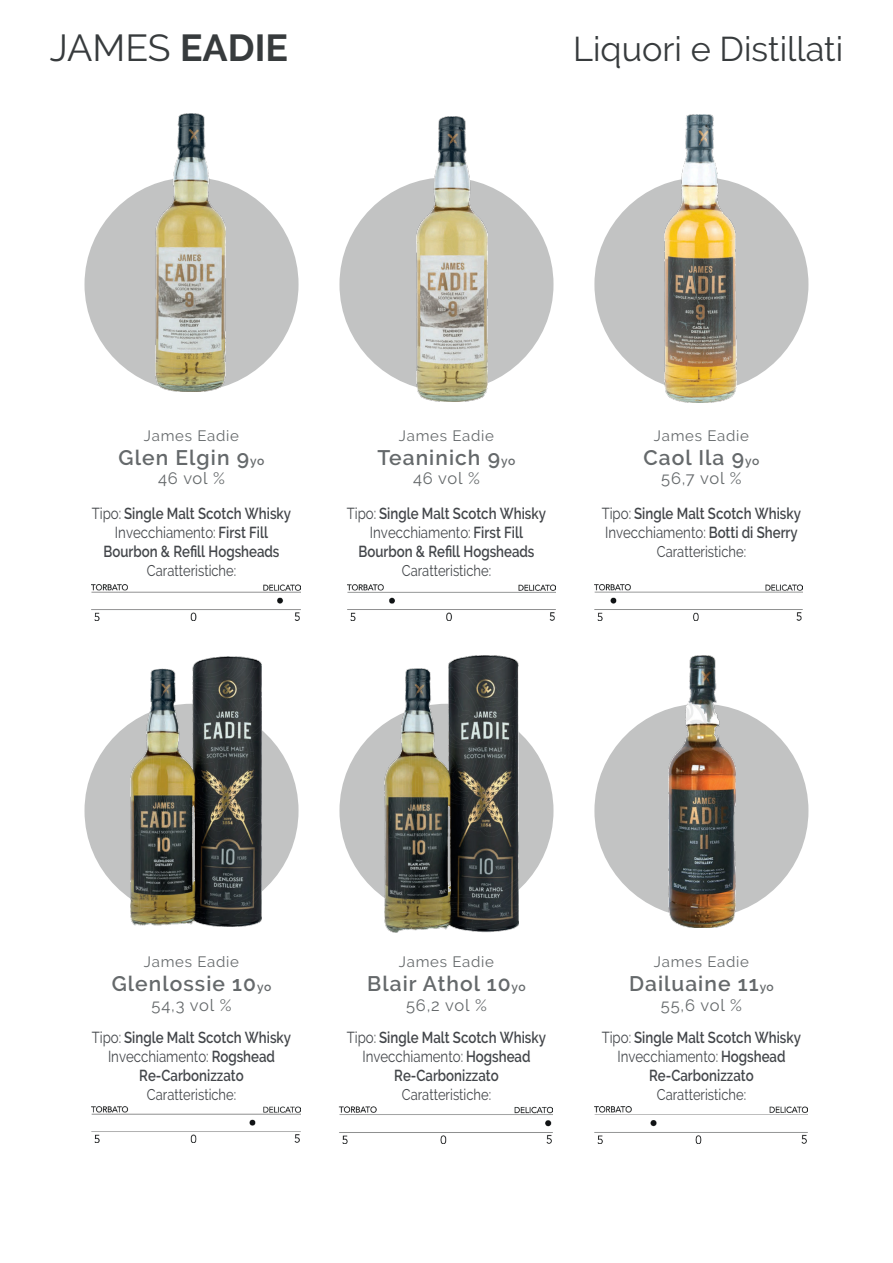
<style>
.page{position:relative;width:893px;height:1263px;background:#fff}
.page>*{position:absolute;margin:0;border:0;box-sizing:border-box;transform-origin:0 0}
.t1{font:37.5px "Raleway";letter-spacing:-.01em;color:#373b3d}
.t2{font:34.2px "Raleway";color:#373b3d}
.t3{font:600 21px "Raleway";letter-spacing:.05em;color:#65696b}
.t4{font:16.5px "Raleway";letter-spacing:.05em;color:#65696b}
.t5{font:600 15.9px/19px "Raleway";color:#43464a;text-align:center;scale:.83 1}
.t6{font:15.45px "Raleway";color:#43464a;scale:.83 1}
.t7{font:15px "Raleway";letter-spacing:.05em;color:#65696b}
.s1{font-weight:700}
.s2{font-size:12px}
.s3{font-weight:400}
</style>
<div class="page">
<div style="left:339px;top:177px;width:214px;height:214px;background:#c2c3c3;border-radius:50%"></div>
<div style="left:339px;top:704px;width:214px;height:214px;background:#c2c3c3;border-radius:50%"></div>
<div style="left:85px;top:177px;width:214px;height:214px;background:#c2c3c3;border-radius:50%"></div>
<div style="left:85px;top:704px;width:214px;height:214px;background:#c2c3c3;border-radius:50%"></div>
<div style="left:594px;top:177px;width:214px;height:214px;background:#c2c3c3;border-radius:50%"></div>
<div style="left:594px;top:704px;width:214px;height:214px;background:#c2c3c3;border-radius:50%"></div>
<img style="left:92px;top:584px;width:208px;height:36px">
<img style="left:156px;top:113px;width:70px;height:278px">
<img style="left:347px;top:584px;width:208px;height:36px">
<img style="left:669px;top:656px;width:66px;height:271px">
<img style="left:384px;top:655px;width:134px;height:277px">
<img style="left:131px;top:657px;width:130px;height:269px">
<img style="left:665px;top:114px;width:72px;height:288px">
<img style="left:416px;top:116px;width:72px;height:286px">
<img style="left:594px;top:584px;width:209px;height:36px">
<img style="left:92px;top:1106px;width:208px;height:36px">
<img style="left:338px;top:1106px;width:214px;height:37px">
<img style="left:594px;top:1106px;width:213px;height:37px">
<h1 class="t1" style="left:50px;top:26px;width:240px">JAMES <span class="s1">EADIE</span></h1>
<h2 class="t2" style="left:573px;top:29px;width:271px">Liquori e Distillati</h2>
<p class="t7" style="left:144px;top:427px;width:97px">James Eadie</p>
<h3 class="t3" style="left:119px;top:445px;width:147px">Glen Elgin 9<span class="s2">yo</span></h3>
<p class="t4" style="left:158px;top:469px;width:68px">46 vol %</p>
<p class="t5" style="left:92px;top:504px;width:241px"><span class="s3">Tipo:</span> Single Malt Scotch Whisky<br><span class="s3">Invecchiamento:</span> First Fill<br>Bourbon &amp; Refill Hogsheads</p>
<p class="t6" style="left:147px;top:562px;width:109px">Caratteristiche:</p>
<p class="t7" style="left:399px;top:427px;width:97px">James Eadie</p>
<h3 class="t3" style="left:378px;top:445px;width:139px">Teaninich 9<span class="s2">yo</span></h3>
<p class="t4" style="left:413px;top:469px;width:68px">46 vol %</p>
<p class="t5" style="left:347px;top:504px;width:241px"><span class="s3">Tipo:</span> Single Malt Scotch Whisky<br><span class="s3">Invecchiamento:</span> First Fill<br>Bourbon &amp; Refill Hogsheads</p>
<p class="t6" style="left:402px;top:562px;width:109px">Caratteristiche:</p>
<p class="t7" style="left:654px;top:427px;width:97px">James Eadie</p>
<h3 class="t3" style="left:643px;top:445px;width:117px">Caol Ila 9<span class="s2">yo</span></h3>
<p class="t4" style="left:661px;top:469px;width:82px">56,7 vol %</p>
<p class="t5" style="left:602px;top:504px;width:241px;text-align:left"><span class="s3">Tipo:</span> Single Malt Scotch Whisky<br><span class="s3">Invecchiamento:</span> Botti di Sherry</p>
<p class="t6" style="left:657px;top:543px;width:109px">Caratteristiche:</p>
<p class="t7" style="left:144px;top:953px;width:97px">James Eadie</p>
<h3 class="t3" style="left:112px;top:972px;width:161px">Glenlossie 10<span class="s2">yo</span></h3>
<p class="t4" style="left:152px;top:995px;width:81px">54,3 vol %</p>
<p class="t5" style="left:92px;top:1028px;width:241px"><span class="s3">Tipo:</span> Single Malt Scotch Whisky<br><span class="s3">Invecchiamento:</span> Rogshead<br>Re-Carbonizzato</p>
<p class="t6" style="left:147px;top:1085px;width:109px">Caratteristiche:</p>
<p class="t7" style="left:399px;top:953px;width:97px">James Eadie</p>
<h3 class="t3" style="left:367px;top:972px;width:160px">Blair Athol 10<span class="s2">yo</span></h3>
<p class="t4" style="left:406px;top:995px;width:82px">56,2 vol %</p>
<p class="t5" style="left:347px;top:1028px;width:241px"><span class="s3">Tipo:</span> Single Malt Scotch Whisky<br><span class="s3">Invecchiamento:</span> Hogshead<br>Re-Carbonizzato</p>
<p class="t6" style="left:402px;top:1085px;width:109px">Caratteristiche:</p>
<p class="t7" style="left:654px;top:953px;width:97px">James Eadie</p>
<h3 class="t3" style="left:629px;top:972px;width:146px">Dailuaine 11<span class="s2">yo</span></h3>
<p class="t4" style="left:661px;top:995px;width:83px">55,6 vol %</p>
<p class="t5" style="left:602px;top:1028px;width:241px"><span class="s3">Tipo:</span> Single Malt Scotch Whisky<br><span class="s3">Invecchiamento:</span> Hogshead<br>Re-Carbonizzato</p>
<p class="t6" style="left:657px;top:1085px;width:109px">Caratteristiche:</p>
</div>
